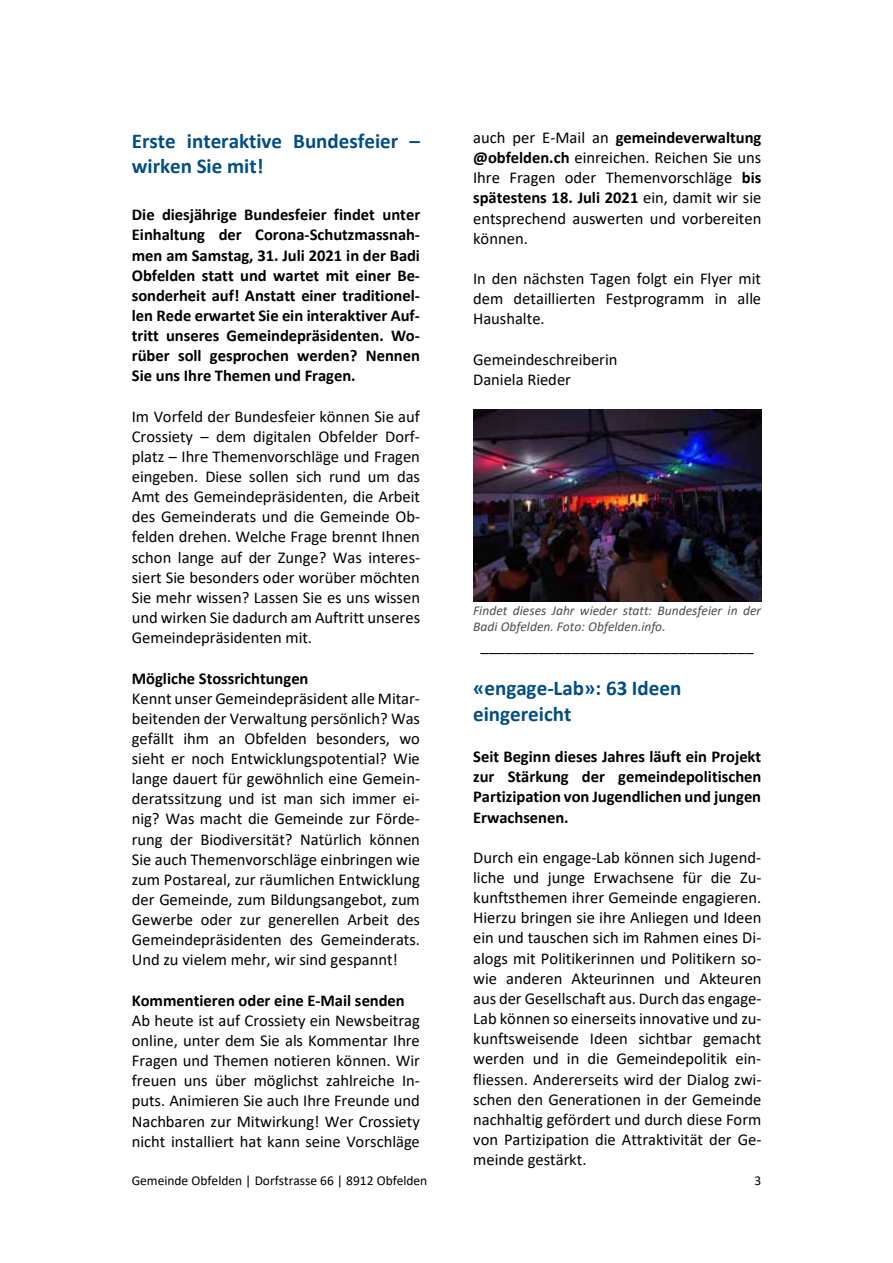
<style>
.page{position:relative;width:893px;height:1263px;background:#fff}
.page>*{position:absolute;margin:0;border:0;box-sizing:border-box;transform-origin:0 0}
.t1{font:700 21px/25.5px "Calibri";color:#004e86}
.t2{font:16.5px/20.1px "Calibri";color:#000;text-align:justify}
.t3{font:700 16.5px/20.1px "Calibri";letter-spacing:-.005em;color:#000;text-align:justify}
.t4{font:italic 13.5px/16.5px "Calibri";color:#4d4d4d}
.t5{font:13.5px "Calibri";color:#000}
.s1{font-weight:700}
</style>
<div class="page">
<img style="left:473px;top:410px;width:288px;height:192px">
<p class="t1" style="left:132px;top:128px;width:290px">Erste interaktive Bundesfeier – wirken Sie mit!</p>
<p class="t3" style="left:132px;top:204px;width:290px">Die diesjährige Bundesfeier findet unter Einhaltung der Corona-Schutzmassnah&shy;men am Samstag, 31. Juli 2021 in der Badi Obfelden statt und wartet mit einer Be&shy;sonderheit auf! Anstatt einer traditionel&shy;len Rede erwartet Sie ein interaktiver Auf&shy;tritt unseres Gemeindepräsidenten. Wo&shy;rüber soll gesprochen werden? Nennen Sie uns Ihre Themen und Fragen.</p>
<p class="t2" style="left:132px;top:406px;width:290px">Im Vorfeld der Bundesfeier können Sie auf Crossiety – dem digitalen Obfelder Dorf&shy;platz – Ihre Themenvorschläge und Fragen eingeben. Diese sollen sich rund um das Amt des Gemeindepräsidenten, die Arbeit des Gemeinderats und die Gemeinde Ob&shy;felden drehen. Welche Frage brennt Ihnen schon lange auf der Zunge? Was interes&shy;siert Sie besonders oder worüber möchten Sie mehr wissen? Lassen Sie es uns wissen und wirken Sie dadurch am Auftritt unseres Gemeindepräsidenten mit.</p>
<p class="t3" style="left:132px;top:668px;width:178px">Mögliche Stossrichtungen</p>
<p class="t2" style="left:132px;top:688px;width:290px">Kennt unser Gemeindepräsident alle Mitar&shy;beitenden der Verwaltung persönlich? Was gefällt ihm an Obfelden besonders, wo sieht er noch Entwicklungspotential? Wie lange dauert für gewöhnlich eine Gemein&shy;deratssitzung und ist man sich immer ei&shy;nig? Was macht die Gemeinde zur Förde&shy;rung der Biodiversität? Natürlich können Sie auch Themenvorschläge einbringen wie zum Postareal, zur räumlichen Entwicklung der Gemeinde, zum Bildungsangebot, zum Gewerbe oder zur generellen Arbeit des Gemeindepräsidenten des Gemeinderats.<br>Und zu vielem mehr, wir sind gespannt!</p>
<p class="t3" style="left:132px;top:990px;width:274px">Kommentieren oder eine E-Mail senden</p>
<p class="t2" style="left:132px;top:1010px;width:290px">Ab heute ist auf Crossiety ein Newsbeitrag online, unter dem Sie als Kommentar Ihre Fragen und Themen notieren können. Wir freuen uns über möglichst zahlreiche In&shy;puts. Animieren Sie auch Ihre Freunde und Nachbaren zur Mitwirkung! Wer Crossiety nicht installiert hat kann seine Vorschläge</p>
<p class="t2" style="left:473px;top:127px;width:290px">auch per E-Mail an <span class="s1">gemeindeverwaltung @obfelden.ch</span> einreichen. Reichen Sie uns Ihre Fragen oder Themenvorschläge <span class="s1">bis spätestens 18. Juli 2021</span> ein, damit wir sie entsprechend auswerten und vorbereiten können.</p>
<p class="t2" style="left:473px;top:268px;width:290px">In den nächsten Tagen folgt ein Flyer mit dem detaillierten Festprogramm in alle Haushalte.</p>
<p class="t2" style="left:473px;top:349px;width:146px">Gemeindeschreiberin<br>Daniela Rieder</p>
<p class="t4" style="left:473px;top:601px;width:289px">Findet dieses Jahr wieder statt: Bundesfeier in der<br>Badi Obfelden. Foto: Obfelden.info.</p>
<p class="t2" style="left:480px;top:634px;width:275px">_________________________________</p>
<p class="t1" style="left:473px;top:675px;width:210px">«engage-Lab»: 63 Ideen eingereicht</p>
<p class="t3" style="left:473px;top:746px;width:290px">Seit Beginn dieses Jahres läuft ein Projekt zur Stärkung der gemeindepolitischen Partizipation von Jugendlichen und jungen Erwachsenen.</p>
<p class="t2" style="left:473px;top:847px;width:290px">Durch ein engage-Lab können sich Jugend&shy;liche und junge Erwachsene für die Zu&shy;kunftsthemen ihrer Gemeinde engagieren.<br>Hierzu bringen sie ihre Anliegen und Ideen ein und tauschen sich im Rahmen eines Di&shy;alogs mit Politikerinnen und Politikern so&shy;wie anderen Akteurinnen und Akteuren aus der Gesellschaft aus. Durch das engage-Lab können so einerseits innovative und zu&shy;kunftsweisende Ideen sichtbar gemacht werden und in die Gemeindepolitik ein&shy;fliessen. Andererseits wird der Dialog zwi&shy;schen den Generationen in der Gemeinde nachhaltig gefördert und durch diese Form von Partizipation die Attraktivität der Ge&shy;meinde gestärkt.</p>
<p class="t5" style="left:132px;top:1171px;width:297px">Gemeinde Obfelden | Dorfstrasse 66 | 8912 Obfelden</p>
<p class="t5" style="left:754px;top:1171px;width:8px">3</p>
</div>
